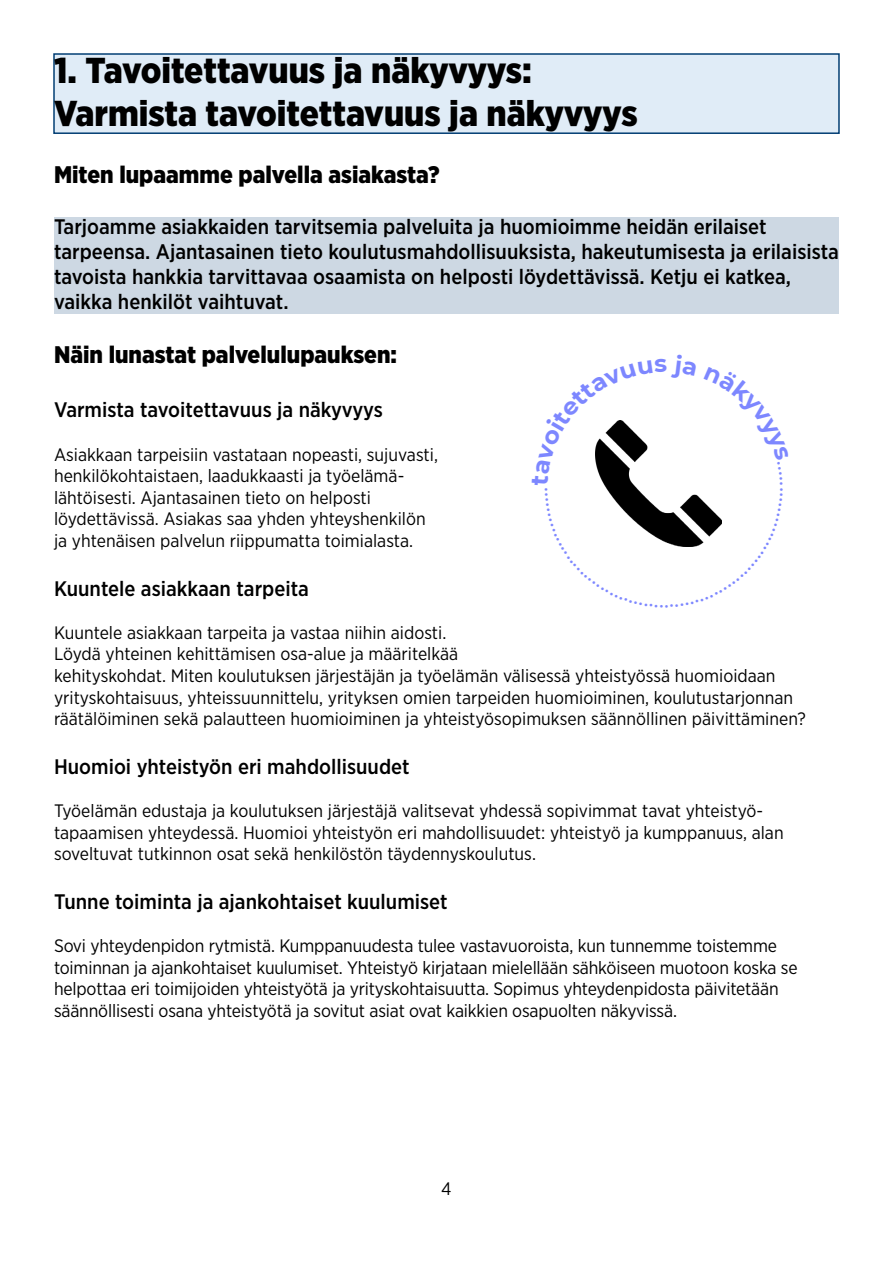
<style>
.page{position:relative;width:893px;height:1263px;background:#fff}
.page>*{position:absolute;margin:0;border:0;box-sizing:border-box;transform-origin:0 0}
.t1{font:900 36px/43.2px "Gotham Narrow";color:#000}
.t2{font:24.15px "Montserrat";color:#7d87ff}
.t3{font:900 24px "Gotham Narrow";color:#000}
.t4{font:500 21px/25.2px "Gotham Narrow";color:#000}
.t5{font:18px/21.6px "Gotham Narrow";color:#000}
</style>
<div class="page">
<div style="left:53px;top:53px;width:787px;height:81px;background:#e0ecf7;border:2px solid #023e73"></div>
<div style="left:54px;top:217px;width:785px;height:97px;background:#cdd8e3"></div>
<img style="left:605px;top:486px;width:37px;height:7px">
<svg style="left:595px;top:420px;width:53px;height:66px"></svg>
<svg style="left:609px;top:493px;width:113px;height:54px"></svg>
<h1 class="t1" style="left:54px;top:48px;width:585px">1. Tavoitettavuus ja näkyvyys:<br>Varmista tavoitettavuus ja näkyvyys</h1>
<h3 class="t3" style="left:54px;top:159px;width:387px">Miten lupaamme palvella asiakasta?</h3>
<p class="t4" style="left:54px;top:213px;width:786px">Tarjoamme asiakkaiden tarvitsemia palveluita ja huomioimme heidän erilaiset tarpeensa. Ajantasainen tieto koulutusmahdollisuuksista, hakeutumisesta ja erilaisista tavoista hankkia tarvittavaa osaamista on helposti löydettävissä. Ketju ei katkea, vaikka henkilöt vaihtuvat.</p>
<h3 class="t3" style="left:54px;top:339px;width:345px">Näin lunastat palvelulupauksen:</h3>
<p class="t4" style="left:54px;top:397px;width:330px">Varmista tavoitettavuus ja näkyvyys</p>
<p class="t5" style="left:54px;top:443px;width:385px">Asiakkaan tarpeisiin vastataan nopeasti, sujuvasti, henkilökohtaistaen, laadukkaasti ja työelämä&shy;lähtöisesti. Ajantasainen tieto on helposti löydettävissä. Asiakas saa yhden yhteyshenkilön ja yhtenäisen palvelun riippumatta toimialasta.</p>
<p class="t4" style="left:54px;top:575px;width:256px">Kuuntele asiakkaan tarpeita</p>
<p class="t5" style="left:54px;top:621px;width:753px">Kuuntele asiakkaan tarpeita ja vastaa niihin aidosti.<br>Löydä yhteinen kehittämisen osa-alue ja määritelkää<br>kehityskohdat. Miten koulutuksen järjestäjän ja työelämän välisessä yhteistyössä huomioidaan yrityskohtaisuus, yhteissuunnittelu, yrityksen omien tarpeiden huomioiminen, koulutustarjonnan räätälöiminen sekä palautteen huomioiminen ja yhteistyösopimuksen säännöllinen päivittäminen?</p>
<p class="t4" style="left:54px;top:753px;width:357px">Huomioi yhteistyön eri mahdollisuudet</p>
<p class="t5" style="left:54px;top:799px;width:731px">Työelämän edustaja ja koulutuksen järjestäjä valitsevat yhdessä sopivimmat tavat yhteistyö&shy;tapaamisen yhteydessä. Huomioi yhteistyön eri mahdollisuudet: yhteistyö ja kumppanuus, alan soveltuvat tutkinnon osat sekä henkilöstön täydennyskoulutus.</p>
<p class="t4" style="left:54px;top:888px;width:395px">Tunne toiminta ja ajankohtaiset kuulumiset</p>
<p class="t5" style="left:54px;top:934px;width:745px">Sovi yhteydenpidon rytmistä. Kumppanuudesta tulee vastavuoroista, kun tunnemme toistemme toiminnan ja ajankohtaiset kuulumiset. Yhteistyö kirjataan mielellään sähköiseen muotoon koska se helpottaa eri toimijoiden yhteistyötä ja yrityskohtaisuutta. Sopimus yhteydenpidosta päivitetään säännöllisesti osana yhteistyötä ja sovitut asiat ovat kaikkien osapuolten näkyvissä.</p>
<h2 class="t2" style="left:805px;top:486px;width:7px;rotate:90deg">.</h2>
<h2 class="t2" style="left:522px;top:492px;width:7px;rotate:-90deg">.</h2>
<p class="t5" style="left:441px;top:1177px;width:12px">4</p>
</div>
